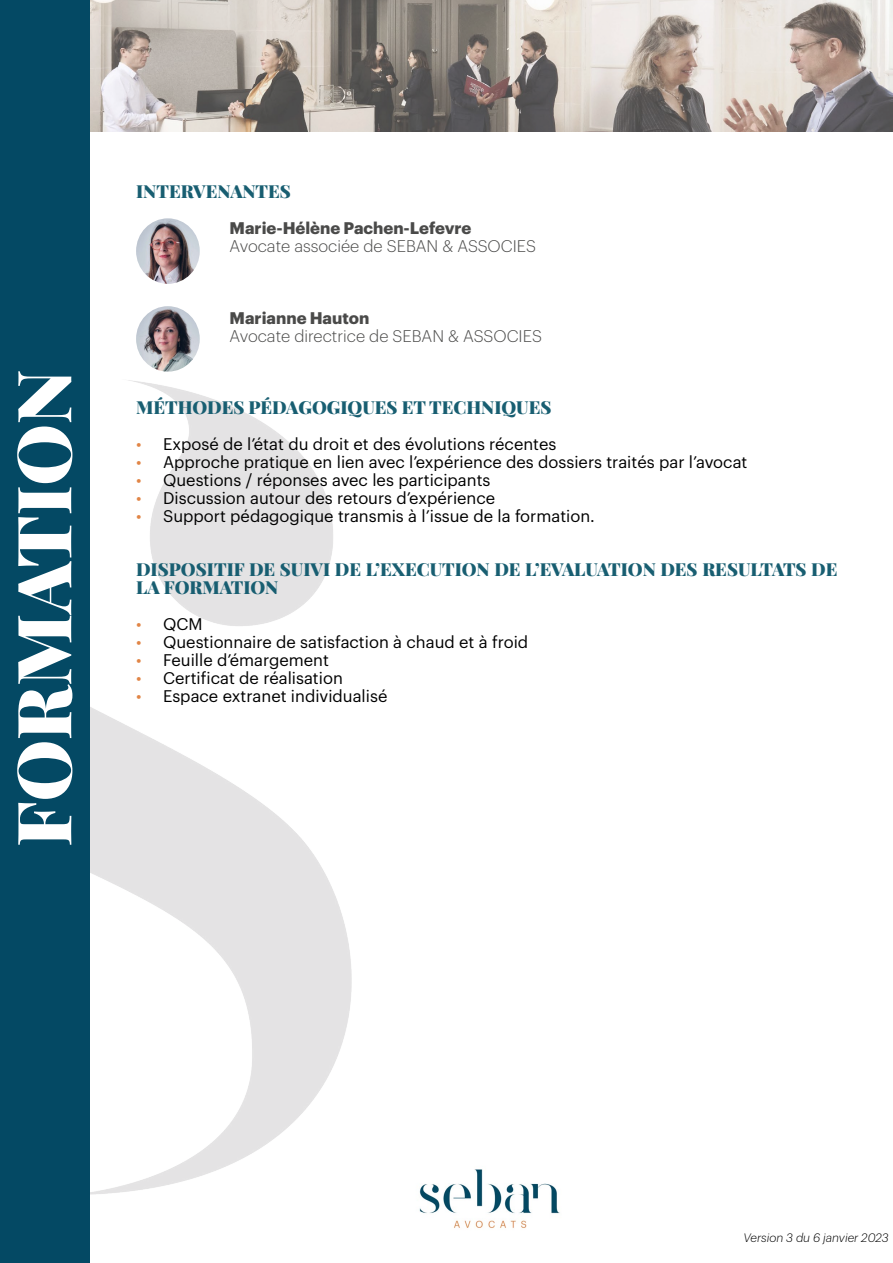
<style>
.page{position:relative;width:893px;height:1263px;background:#fff}
.page>*{position:absolute;margin:0;border:0;box-sizing:border-box;transform-origin:0 0}
.t1{font:900 75px "Playfair Display";letter-spacing:-.005em;color:#fff}
.t2{font:900 18px/18px "Playfair Display";color:#185e71}
.t3{font:16.5px "Graphik";color:#000}
.t4{font:300 16.5px "Graphik";color:#4a4a49}
.t5{font:700 16.5px "Graphik";color:#4a4a49}
.t6{font:italic 300 12px "Graphik";color:#000}
.s1{color:#e18546}
</style>
<div class="page">
<img style="left:89px;top:155px;width:263px;height:1108px">
<img style="left:89px;top:0;width:804px;height:132px">
<div style="left:0;top:0;width:89px;height:1263px;background:#044964"></div>
<img style="left:419px;top:1169px;width:141px;height:60px">
<img style="left:136px;top:218px;width:64px;height:66px">
<img style="left:136px;top:306px;width:64px;height:66px">
<h1 class="t1" style="left:-5px;top:847px;width:479px;rotate:-90deg">FORMATION</h1>
<p class="t2" style="left:136px;top:182px;width:156px">INTERVENANTES</p>
<p class="t5" style="left:230px;top:215px;width:243px">Marie-Hélène Pachen-Lefevre</p>
<p class="t4" style="left:230px;top:234px;width:308px">Avocate associée de SEBAN &amp; ASSOCIES</p>
<p class="t5" style="left:230px;top:305px;width:141px">Marianne Hauton</p>
<p class="t4" style="left:230px;top:324px;width:314px">Avocate directrice de SEBAN &amp; ASSOCIES</p>
<p class="t2" style="left:136px;top:398px;width:417px">MÉTHODES PÉDAGOGIQUES ET TECHNIQUES</p>
<p class="t3" style="left:136px;top:432px;width:422px"><span class="s1">•</span> Exposé de l’état du droit et des évolutions récentes</p>
<p class="t3" style="left:136px;top:450px;width:613px"><span class="s1">•</span> Approche pratique en lien avec l’expérience des dossiers traités par l’avocat</p>
<p class="t3" style="left:136px;top:468px;width:356px"><span class="s1">•</span> Questions / réponses avec les participants</p>
<p class="t3" style="left:136px;top:486px;width:361px"><span class="s1">•</span> Discussion autour des retours d’expérience</p>
<p class="t3" style="left:136px;top:504px;width:460px"><span class="s1">•</span> Support pédagogique transmis à l’issue de la formation.</p>
<p class="t2" style="left:136px;top:560px;width:703px">DISPOSITIF DE SUIVI DE L’EXECUTION DE L’EVALUATION DES RESULTATS DE<br>LA FORMATION</p>
<p class="t3" style="left:136px;top:612px;width:68px"><span class="s1">•</span> QCM</p>
<p class="t3" style="left:136px;top:630px;width:394px"><span class="s1">•</span> Questionnaire de satisfaction à chaud et à froid</p>
<p class="t3" style="left:136px;top:648px;width:194px"><span class="s1">•</span> Feuille d’émargement</p>
<p class="t3" style="left:136px;top:666px;width:208px"><span class="s1">•</span> Certificat de réalisation</p>
<p class="t3" style="left:136px;top:684px;width:253px"><span class="s1">•</span> Espace extranet individualisé</p>
<p class="t6" style="left:744px;top:1229px;width:147px">Version 3 du 6 janvier 2023</p>
</div>
